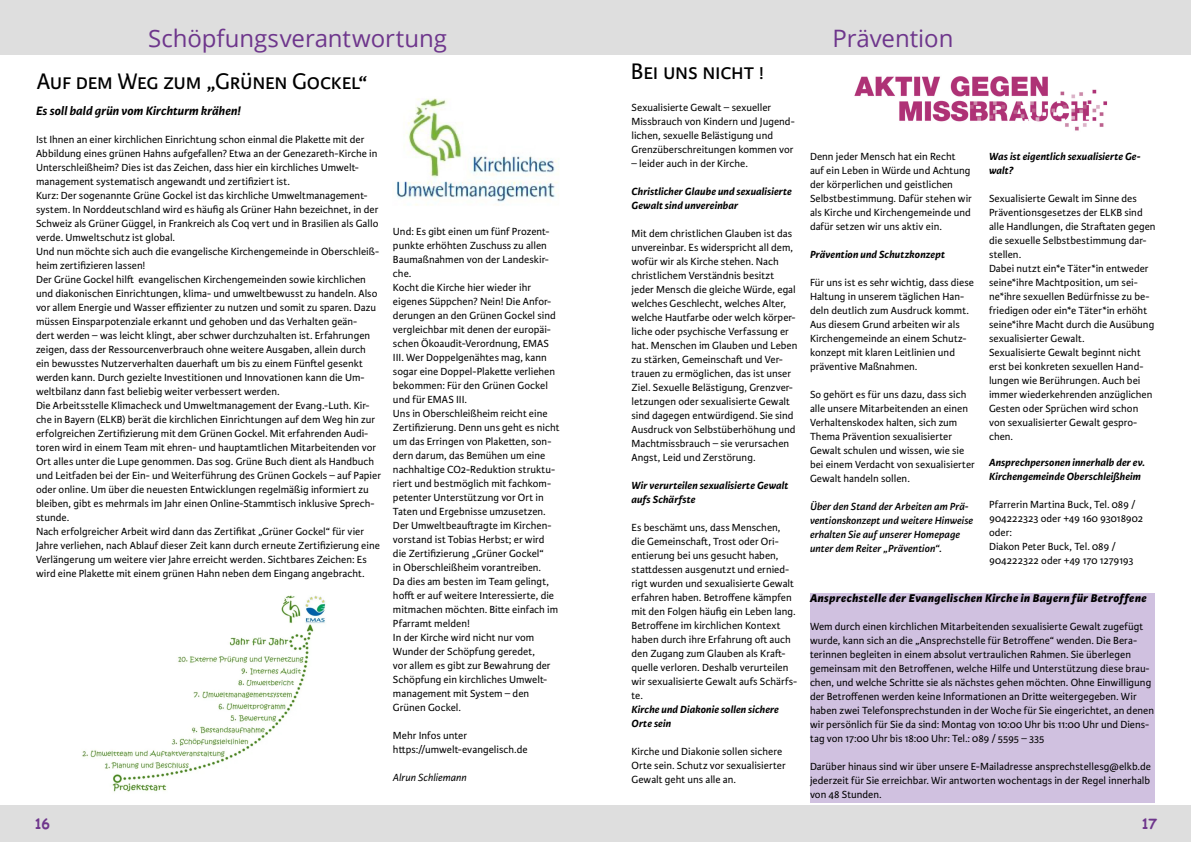
<style>
.page{position:relative;width:1191px;height:842px;background:#fff}
.page>*{position:absolute;margin:0;border:0;box-sizing:border-box;transform-origin:0 0}
.t1{font:24px "Karmina Sans";letter-spacing:-.01em;color:#000}
.t2{font:24px "Open Sans";letter-spacing:-.005em;color:#6e368c}
.t3{font:700 14px "Comic Sans MS";color:#6e368c}
.t4{font:italic 700 13px "Karmina Sans";letter-spacing:.005em;color:#000}
.t5{font:italic 800 12px "Karmina Sans";letter-spacing:.035em;color:#000}
.t6{font:11px/14px "Karmina Sans";color:#000}
.t7{font:italic 700 11px/14px "Karmina Sans";letter-spacing:.01em;color:#000}
.t8{font:italic 600 11px/14px "Karmina Sans";letter-spacing:.005em;color:#000}
.t9{font:italic 11px "Karmina Sans";letter-spacing:.005em;color:#000}
</style>
<div class="page">
<div style="left:0;top:805px;width:1191px;height:37px;background:#dedede"></div>
<div style="left:0;top:0;width:1191px;height:55px;background:#dedede"></div>
<img style="left:396px;top:98px;width:163px;height:108px">
<img style="left:82px;top:595px;width:244px;height:197px">
<img style="left:854px;top:76px;width:254px;height:55px">
<div style="left:810px;top:593px;width:345px;height:210px;background:#d0c1e0"></div>
<p class="t2" style="left:148px;top:22px;width:300px">Schöpfungsverantwortung</p>
<p class="t2" style="left:832px;top:22px;width:122px">Prävention</p>
<p class="t1" style="left:37px;top:68px;width:332px">Auf dem Weg zum „Grünen Gockel“</p>
<p class="t4" style="left:36px;top:103px;width:207px">Es soll bald grün vom Kirchturm krähen!</p>
<p class="t6" style="left:36px;top:132px;width:343px">Ist Ihnen an einer kirchlichen Einrichtung schon einmal die Plakette mit der Abbildung eines grünen Hahns aufgefallen? Etwa an der Genezareth-Kirche in Unterschleißheim? Dies ist das Zeichen, dass hier ein kirchliches Umwelt&shy;management systematisch angewandt und zertifiziert ist.</p>
<p class="t6" style="left:36px;top:188px;width:344px">Kurz: Der sogenannte Grüne Gockel ist das kirchliche Umweltmanagement&shy;system. In Norddeutschland wird es häufig als Grüner Hahn bezeichnet, in der Schweiz als Grüner Güggel, in Frankreich als Coq vert und in Brasilien als Gallo verde. Umweltschutz ist global.</p>
<p class="t6" style="left:36px;top:244px;width:344px">Und nun möchte sich auch die evangelische Kirchengemeinde in Oberschleiß&shy;heim zertifizieren lassen!</p>
<p class="t6" style="left:36px;top:272px;width:343px">Der Grüne Gockel hilft evangelischen Kirchengemeinden sowie kirchlichen und diakonischen Einrichtungen, klima- und umweltbewusst zu handeln. Also vor allem Energie und Wasser effizienter zu nutzen und somit zu sparen. Dazu müssen Einsparpotenziale erkannt und gehoben und das Verhalten geän&shy;dert werden – was leicht klingt, aber schwer durchzuhalten ist. Erfahrungen zeigen, dass der Ressourcenverbrauch ohne weitere Ausgaben, allein durch ein bewusstes Nutzerverhalten dauerhaft um bis zu einem Fünftel gesenkt werden kann. Durch gezielte Investitionen und Innovationen kann die Um&shy;weltbilanz dann fast beliebig weiter verbessert werden.</p>
<p class="t6" style="left:36px;top:398px;width:346px">Die Arbeitsstelle Klimacheck und Umweltmanagement der Evang.-Luth. Kir&shy;che in Bayern (ELKB) berät die kirchlichen Einrichtungen auf dem Weg hin zur erfolgreichen Zertifizierung mit dem Grünen Gockel. Mit erfahrenden Audi&shy;toren wird in einem Team mit ehren- und hauptamtlichen Mitarbeitenden vor Ort alles unter die Lupe genommen. Das sog. Grüne Buch dient als Handbuch und Leitfaden bei der Ein- und Weiterführung des Grünen Gockels – auf Papier oder online. Um über die neuesten Entwicklungen regelmäßig informiert zu bleiben, gibt es mehrmals im Jahr einen Online-Stammtisch inklusive Sprech&shy;stunde.</p>
<p class="t6" style="left:36px;top:524px;width:345px">Nach erfolgreicher Arbeit wird dann das Zertifikat „Grüner Gockel“ für vier Jahre verliehen, nach Ablauf dieser Zeit kann durch erneute Zertifizierung eine Verlängerung um weitere vier Jahre erreicht werden. Sichtbares Zeichen: Es wird eine Plakette mit einem grünen Hahn neben dem Eingang angebracht.</p>
<p class="t1" style="left:631px;top:58px;width:135px">Bei uns nicht !</p>
<p class="t6" style="left:631px;top:101px;width:165px">Sexualisierte Gewalt – sexueller Missbrauch von Kindern und Jugend&shy;lichen, sexuelle Belästigung und Grenzüberschreitungen kommen vor</p>
<p class="t6" style="left:631px;top:157px;width:118px">– leider auch in der Kirche.</p>
<p class="t7" style="left:631px;top:185px;width:162px">Christlicher Glaube und sexualisierte<br>Gewalt sind unvereinbar</p>
<p class="t6" style="left:631px;top:227px;width:167px">Mit dem christlichen Glauben ist das unvereinbar. Es widerspricht all dem, wofür wir als Kirche stehen. Nach christlichem Verständnis besitzt jeder Mensch die gleiche Würde, egal welches Geschlecht, welches Alter, welche Hautfarbe oder welch körper&shy;liche oder psychische Verfassung er hat. Menschen im Glauben und Leben zu stärken, Gemeinschaft und Ver&shy;trauen zu ermöglichen, das ist unser Ziel. Sexuelle Belästigung, Grenzver&shy;letzungen oder sexualisierte Gewalt sind dagegen entwürdigend. Sie sind Ausdruck von Selbstüberhöhung und Machtmissbrauch – sie verursachen Angst, Leid und Zerstörung.</p>
<p class="t7" style="left:631px;top:479px;width:158px">Wir verurteilen sexualisierte Gewalt aufs Schärfste</p>
<p class="t6" style="left:631px;top:521px;width:167px">Es beschämt uns, dass Menschen,<br>die Gemeinschaft, Trost oder Ori&shy;entierung bei uns gesucht haben, stattdessen ausgenutzt und ernied&shy;rigt wurden und sexualisierte Gewalt erfahren haben. Betroffene kämpfen mit den Folgen häufig ein Leben lang.<br>Betroffene im kirchlichen Kontext haben durch ihre Erfahrung oft auch den Zugang zum Glauben als Kraft&shy;quelle verloren. Deshalb verurteilen wir sexualisierte Gewalt aufs Schärfs&shy;te.</p>
<p class="t7" style="left:631px;top:703px;width:149px">Kirche und Diakonie sollen sichere<br>Orte sein</p>
<p class="t6" style="left:631px;top:745px;width:156px">Kirche und Diakonie sollen sichere<br>Orte sein. Schutz vor sexualisierter<br>Gewalt geht uns alle an.</p>
<p class="t7" style="left:989px;top:150px;width:153px">Was ist eigentlich sexualisierte Ge&shy;walt?</p>
<p class="t6" style="left:989px;top:192px;width:168px">Sexualisierte Gewalt im Sinne des<br>Präventionsgesetzes der ELKB sind alle Handlungen, die Straftaten gegen die sexuelle Selbstbestimmung dar&shy;stellen.</p>
<p class="t6" style="left:989px;top:262px;width:167px">Dabei nutzt ein*e Täter*in entweder seine*ihre Machtposition, um sei&shy;ne*ihre sexuellen Bedürfnisse zu be&shy;friedigen oder ein*e Täter*in erhöht seine*ihre Macht durch die Ausübung sexualisierter Gewalt.</p>
<p class="t6" style="left:989px;top:346px;width:165px">Sexualisierte Gewalt beginnt nicht erst bei konkreten sexuellen Hand&shy;lungen wie Berührungen. Auch bei immer wiederkehrenden anzüglichen<br>Gesten oder Sprüchen wird schon von sexualisierter Gewalt gespro&shy;chen.</p>
<p class="t6" style="left:810px;top:150px;width:163px">Denn jeder Mensch hat ein Recht auf ein Leben in Würde und Achtung der körperlichen und geistlichen Selbstbestimmung. Dafür stehen wir als Kirche und Kirchengemeinde und dafür setzen wir uns aktiv ein.</p>
<p class="t7" style="left:810px;top:248px;width:136px">Prävention und Schutzkonzept</p>
<p class="t6" style="left:810px;top:276px;width:166px">Für uns ist es sehr wichtig, dass diese Haltung in unserem täglichen Han&shy;deln deutlich zum Ausdruck kommt.<br>Aus diesem Grund arbeiten wir als Kirchengemeinde an einem Schutz&shy;konzept mit klaren Leitlinien und präventive Maßnahmen.</p>
<p class="t6" style="left:810px;top:388px;width:166px">So gehört es für uns dazu, dass sich alle unsere Mitarbeitenden an einen Verhaltenskodex halten, sich zum Thema Prävention sexualisierter Gewalt schulen und wissen, wie sie bei einem Verdacht von sexualisierter Gewalt handeln sollen.</p>
<p class="t8" style="left:810px;top:500px;width:165px">Über den Stand der Arbeiten am Prä&shy;ventionskonzept und weitere Hinweise erhalten Sie auf unserer Homepage unter dem Reiter „Prävention“.</p>
<p class="t6" style="left:393px;top:225px;width:158px">Und: Es gibt einen um fünf Prozent&shy;punkte erhöhten Zuschuss zu allen<br>Baumaßnahmen von der Landeskir&shy;che.</p>
<p class="t6" style="left:393px;top:281px;width:164px">Kocht die Kirche hier wieder ihr eigenes Süppchen? Nein! Die Anfor&shy;derungen an den Grünen Gockel sind vergleichbar mit denen der europäi&shy;schen Ökoaudit-Verordnung, EMAS<br>III. Wer Doppelgenähtes mag, kann sogar eine Doppel-Plakette verliehen bekommen: Für den Grünen Gockel und für EMAS III.</p>
<p class="t6" style="left:393px;top:407px;width:168px">Uns in Oberschleißheim reicht eine Zertifizierung. Denn uns geht es nicht um das Erringen von Plaketten, son&shy;dern darum, das Bemühen um eine nachhaltige CO2-Reduktion struktu&shy;riert und bestmöglich mit fachkom&shy;petenter Unterstützung vor Ort in Taten und Ergebnisse umzusetzen.</p>
<p class="t6" style="left:393px;top:519px;width:167px">Der Umweltbeauftragte im Kirchen&shy;vorstand ist Tobias Herbst; er wird die Zertifizierung „Grüner Gockel“<br>in Oberschleißheim vorantreiben.<br>Da dies am besten im Team gelingt, hofft er auf weitere Interessierte, die mitmachen möchten. Bitte einfach im Pfarramt melden!</p>
<p class="t6" style="left:393px;top:631px;width:159px">In der Kirche wird nicht nur vom<br>Wunder der Schöpfung geredet, vor allem es gibt zur Bewahrung der<br>Schöpfung ein kirchliches Umwelt&shy;management mit System – den<br>Grünen Gockel.</p>
<p class="t6" style="left:393px;top:729px;width:136px">Mehr Infos unter https://umwelt-evangelisch.de</p>
<p class="t9" style="left:393px;top:771px;width:75px">Alrun Schliemann</p>
<p class="t7" style="left:989px;top:456px;width:157px">Ansprechpersonen innerhalb der ev.<br>Kirchengemeinde Oberschleißheim</p>
<p class="t6" style="left:989px;top:498px;width:156px">Pfarrerin Martina Buck, Tel. 089 /<br>904222323 oder +49 160 93018902 oder:</p>
<p class="t6" style="left:989px;top:540px;width:146px">Diakon Peter Buck, Tel. 089 /<br>904222322 oder +49 170 1279193</p>
<p class="t5" style="left:810px;top:591px;width:338px">Ansprechstelle der Evangelischen Kirche in Bayern für Betroffene</p>
<p class="t6" style="left:810px;top:620px;width:345px">Wem durch einen kirchlichen Mitarbeitenden sexualisierte Gewalt zugefügt wurde, kann sich an die „Ansprechstelle für Betroffene“ wenden. Die Bera&shy;terinnen begleiten in einem absolut vertraulichen Rahmen. Sie überlegen gemeinsam mit den Betroffenen, welche Hilfe und Unterstützung diese brau&shy;chen, und welche Schritte sie als nächstes gehen möchten. Ohne Einwilligung der Betroffenen werden keine Informationen an Dritte weitergegeben. Wir haben zwei Telefonsprechstunden in der Woche für Sie eingerichtet, an denen wir persönlich für Sie da sind: Montag von 10:00 Uhr bis 11:00 Uhr und Diens&shy;tag von 17:00 Uhr bis 18:00 Uhr: Tel.: 089 / 5595 – 335</p>
<p class="t6" style="left:810px;top:760px;width:342px;text-align:justify">Darüber hinaus sind wir über unsere E-Mailadresse ansprechstellesg@elkb.de jederzeit für Sie erreichbar. Wir antworten wochentags in der Regel innerhalb von 48 Stunden.</p>
<p class="t3" style="left:34px;top:813px;width:18px">16</p>
<p class="t3" style="left:1141px;top:813px;width:17px">17</p>
</div>
